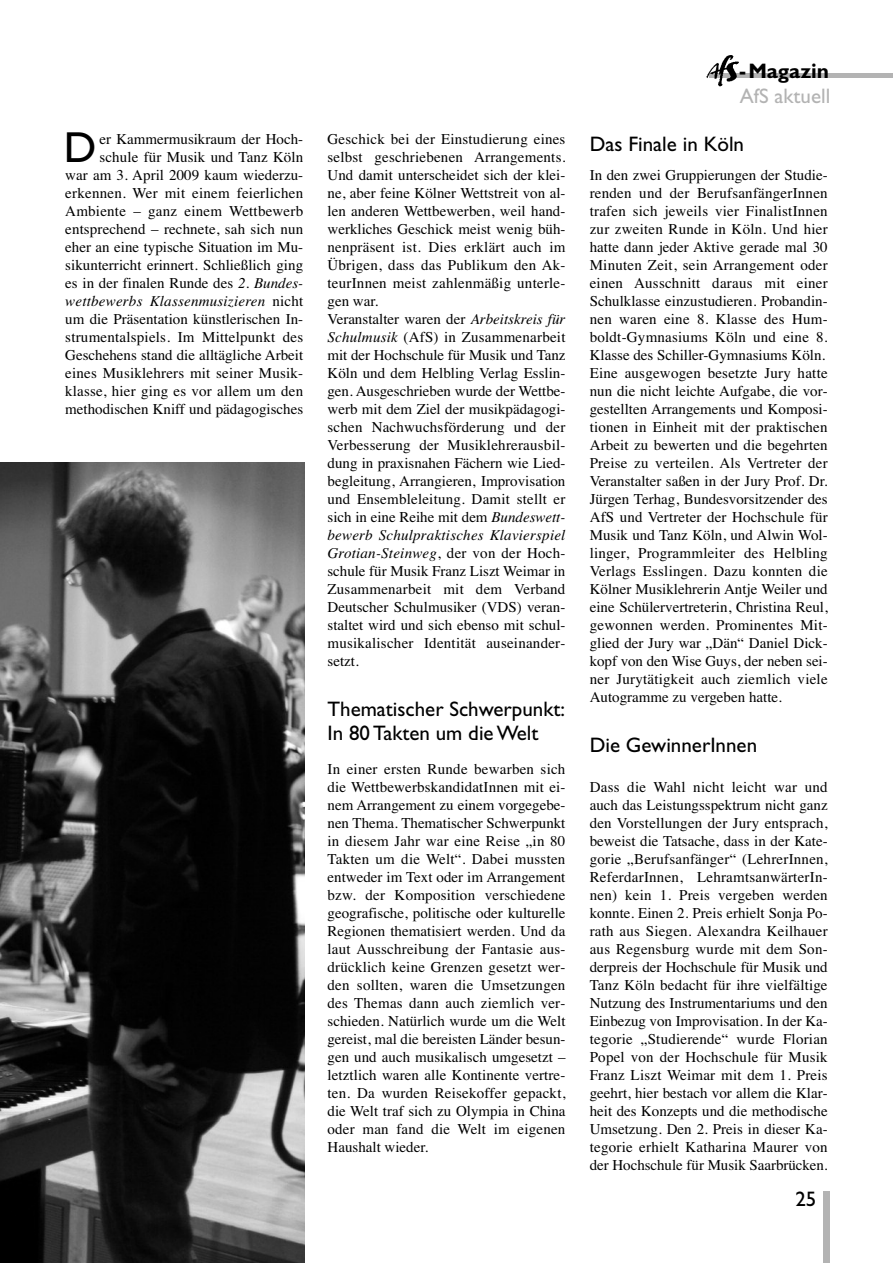
<style>
.page{position:relative;width:893px;height:1263px;background:#fff}
.page>*{position:absolute;margin:0;border:0;box-sizing:border-box;transform-origin:0 0}
.t1{font:43.5px "Gill Sans";color:#000}
.t2{font:21px/24px "Gill Sans";color:#000}
.t3{font:21px "Gill Sans";color:#b3b3b3}
.t4{font:700 21px "Gill Sans";color:#000}
.t5{font:15px/18px "Times";letter-spacing:.005em;color:#000}
.s1{font-style:italic}
</style>
<div class="page">
<div style="left:709px;top:73px;width:184px;height:5px;background:#b3b3b3"></div>
<div style="left:823px;top:1191px;width:6px;height:72px;background:#b3b3b3"></div>
<img style="left:706px;top:55px;width:33px;height:32px">
<img style="left:0;top:462px;width:305px;height:801px">
<h1 class="t1" style="left:64px;top:131px;width:34px">D</h1>
<p class="t5" style="left:65px;top:130px;width:239px;text-align:right">er Kammermusikraum der Hoch&shy;schule für Musik und Tanz Köln<br>war am 3. April 2009 kaum wiederzu&shy;erkennen. Wer mit einem feierlichen Ambiente – ganz einem Wettbewerb entsprechend – rechnete, sah sich nun eher an eine typische Situation im Mu&shy;sikunterricht erinnert. Schließlich ging es in der finalen Runde des <span class="s1">2. Bundes&shy;wettbewerbs Klassenmusizieren</span> nicht um die Präsentation künstlerischen In&shy;strumentalspiels. Im Mittelpunkt des Geschehens stand die alltägliche Arbeit eines Musiklehrers mit seiner Musik&shy;klasse, hier ging es vor allem um den methodischen Kniff und pädagogisches</p>
<p class="t5" style="left:327px;top:130px;width:240px">Geschick bei der Einstudierung eines selbst geschriebenen Arrangements.<br>Und damit unterscheidet sich der klei&shy;ne, aber feine Kölner Wettstreit von al&shy;len anderen Wettbewerben, weil hand&shy;werkliches Geschick meist wenig büh&shy;nenpräsent ist. Dies erklärt auch im Übrigen, dass das Publikum den Ak&shy;teurInnen meist zahlenmäßig unterle&shy;gen war.<br>Veranstalter waren der <span class="s1">Arbeitskreis für Schulmusik</span> (AfS) in Zusammenarbeit mit der Hochschule für Musik und Tanz Köln und dem Helbling Verlag Esslin&shy;gen. Ausgeschrieben wurde der Wettbe&shy;werb mit dem Ziel der musikpädagogi&shy;schen Nachwuchsförderung und der Verbesserung der Musiklehrerausbil&shy;dung in praxisnahen Fächern wie Lied&shy;begleitung, Arrangieren, Improvisation und Ensembleleitung. Damit stellt er sich in eine Reihe mit dem <span class="s1">Bundeswett&shy;bewerb Schulpraktisches Klavierspiel Grotian-Steinweg</span>, der von der Hoch&shy;schule für Musik Franz Liszt Weimar in Zusammenarbeit mit dem Verband Deutscher Schulmusiker (VDS) veran&shy;staltet wird und sich ebenso mit schul&shy;musikalischer Identität auseinander&shy;setzt.</p>
<h2 class="t2" style="left:327px;top:698px;width:239px">Thematischer Schwerpunkt:<br>In 80 Takten um die Welt</h2>
<p class="t5" style="left:327px;top:760px;width:239px;text-align:justify">In einer ersten Runde bewarben sich die WettbewerbskandidatInnen mit ei&shy;nem Arrangement zu einem vorgegebe&shy;nen Thema. Thematischer Schwerpunkt in diesem Jahr war eine Reise „in 80<br>Takten um die Welt“. Dabei mussten entweder im Text oder im Arrangement bzw. der Komposition verschiedene geografische, politische oder kulturelle Regionen thematisiert werden. Und da laut Ausschreibung der Fantasie aus&shy;drücklich keine Grenzen gesetzt wer&shy;den sollten, waren die Umsetzungen des Themas dann auch ziemlich ver&shy;schieden. Natürlich wurde um die Welt gereist, mal die bereisten Länder besun&shy;gen und auch musikalisch umgesetzt – letztlich waren alle Kontinente vertre&shy;ten. Da wurden Reisekoffer gepackt, die Welt traf sich zu Olympia in China oder man fand die Welt im eigenen Haushalt wieder.</p>
<h2 class="t4" style="left:739px;top:63px;width:92px">-Magazin</h2>
<h2 class="t3" style="left:740px;top:88px;width:92px">AfS aktuell</h2>
<h2 class="t2" style="left:590px;top:134px;width:156px">Das Finale in Köln</h2>
<p class="t5" style="left:590px;top:166px;width:239px">In den zwei Gruppierungen der Studie&shy;renden und der BerufsanfängerInnen trafen sich jeweils vier FinalistInnen zur zweiten Runde in Köln. Und hier hatte dann jeder Aktive gerade mal 30<br>Minuten Zeit, sein Arrangement oder einen Ausschnitt daraus mit einer Schulklasse einzustudieren. Probandin&shy;nen waren eine 8. Klasse des Hum&shy;boldt-Gymnasiums Köln und eine 8.<br>Klasse des Schiller-Gymnasiums Köln.<br>Eine ausgewogen besetzte Jury hatte nun die nicht leichte Aufgabe, die vor&shy;gestellten Arrangements und Komposi&shy;tionen in Einheit mit der praktischen Arbeit zu bewerten und die begehrten Preise zu verteilen. Als Vertreter der Veranstalter saßen in der Jury Prof. Dr.<br>Jürgen Terhag, Bundesvorsitzender des AfS und Vertreter der Hochschule für Musik und Tanz Köln, und Alwin Wol&shy;linger, Programmleiter des Helbling Verlags Esslingen. Dazu konnten die Kölner Musiklehrerin Antje Weiler und eine Schülervertreterin, Christina Reul, gewonnen werden. Prominentes Mit&shy;glied der Jury war „Dän“ Daniel Dick&shy;kopf von den Wise Guys, der neben sei&shy;ner Jurytätigkeit auch ziemlich viele Autogramme zu vergeben hatte.</p>
<h2 class="t2" style="left:590px;top:734px;width:169px">Die GewinnerInnen</h2>
<p class="t5" style="left:590px;top:778px;width:239px;text-align:justify">Dass die Wahl nicht leicht war und auch das Leistungsspektrum nicht ganz den Vorstellungen der Jury entsprach, beweist die Tatsache, dass in der Kate&shy;gorie „Berufsanfänger“ (LehrerInnen, ReferdarInnen, LehramtsanwärterIn&shy;nen) kein 1. Preis vergeben werden konnte. Einen 2. Preis erhielt Sonja Po&shy;rath aus Siegen. Alexandra Keilhauer aus Regensburg wurde mit dem Son&shy;derpreis der Hochschule für Musik und Tanz Köln bedacht für ihre vielfältige Nutzung des Instrumentariums und den Einbezug von Improvisation. In der Ka&shy;tegorie „Studierende“ wurde Florian Popel von der Hochschule für Musik Franz Liszt Weimar mit dem 1. Preis geehrt, hier bestach vor allem die Klar&shy;heit des Konzepts und die methodische Umsetzung. Den 2. Preis in dieser Ka&shy;tegorie erhielt Katharina Maurer von der Hochschule für Musik Saarbrücken.</p>
<h2 class="t2" style="left:795px;top:1189px;width:22px">25</h2>
</div>
